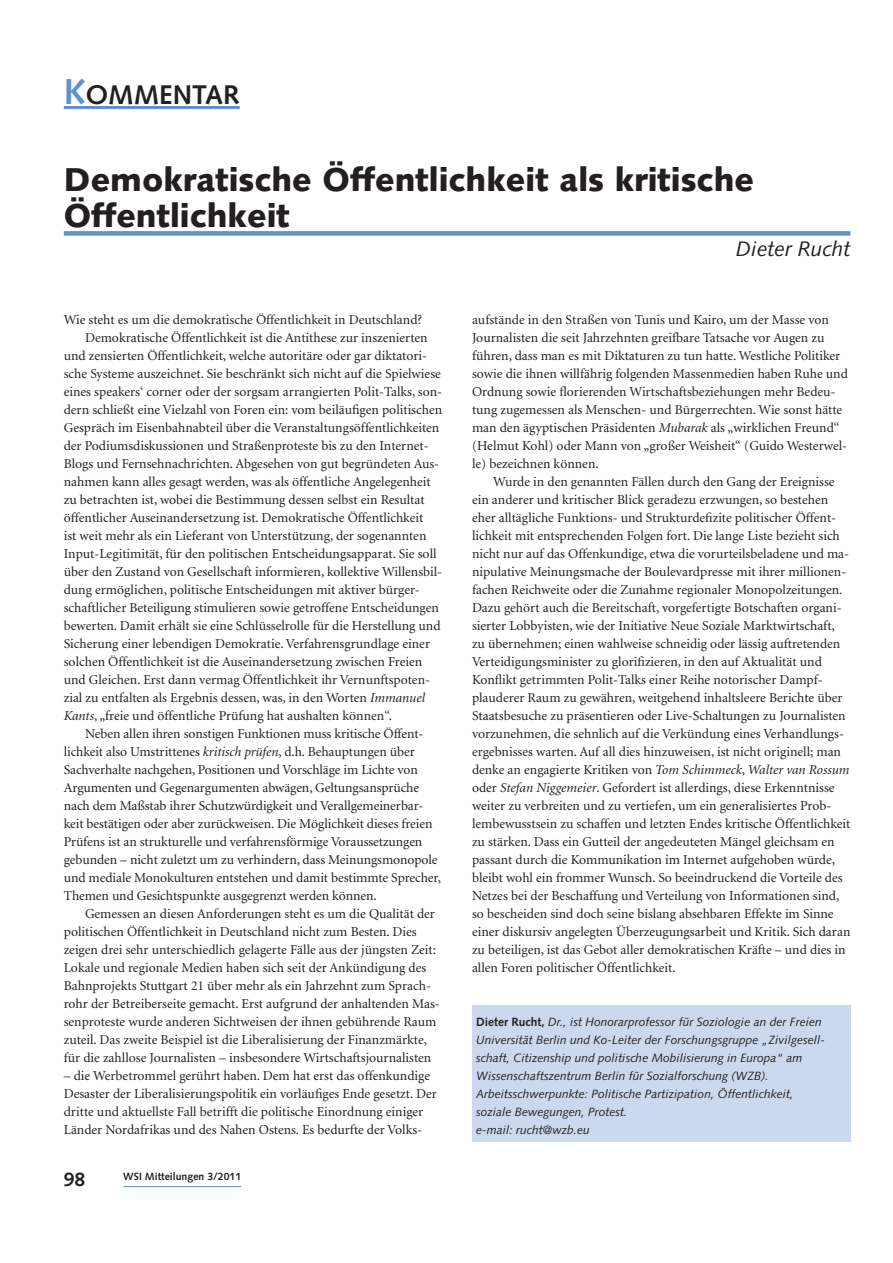
<style>
.page{position:relative;width:893px;height:1263px;background:#fff}
.page>*{position:absolute;margin:0;border:0;box-sizing:border-box;transform-origin:0 0}
.t1{font:900 33px/36px "Syntax";color:#231f20}
.t2{font:700 27px "Syntax";color:#231f20}
.t3{font:italic 21px "Syntax";color:#231f20}
.t4{font:700 19.5px "Syntax";color:#231f20}
.t5{font:13.65px/18px "Minion";color:#231f20}
.t6{font:italic 12px/18px "Syntax";color:#231f20}
.t7{font:700 10.5px "Syntax";color:#231f20}
.s1{font-size:36px;color:#6091cc}
.s2{font-style:italic}
.s3{font-weight:700;font-style:normal}
</style>
<div class="page">
<hr style="left:123px;top:1186px;width:118px;height:1px;background:#6091cc">
<hr style="left:64px;top:106px;width:176px;height:3px;background:#6091cc">
<div style="left:64px;top:231px;width:786px;height:5px;background:#6091cc"></div>
<div style="left:472px;top:1006px;width:378px;height:136px;background:#ccd8ed"></div>
<h2 class="t2" style="left:64px;top:79px;width:177px"><span class="s1">K</span>ommentar</h2>
<h1 class="t1" style="left:64px;top:162px;width:692px">Demokratische Öffentlichkeit als kritische<br>Öffentlichkeit</h1>
<h3 class="t3" style="left:736px;top:236px;width:116px">Dieter Rucht</h3>
<p class="t5" style="left:64px;top:311px;width:360px">Wie steht es um die demokratische Öffentlichkeit in Deutschland?</p>
<p class="t5" style="left:85px;top:329px;width:344px">Demokratische Öffentlichkeit ist die Antithese zur inszenierten</p>
<p class="t5" style="left:64px;top:347px;width:365px">und zensierten Öffentlichkeit, welche autoritäre oder gar diktatori-</p>
<p class="t5" style="left:64px;top:365px;width:379px">sche Systeme auszeichnet. Sie beschränkt sich nicht auf die Spielwiese</p>
<p class="t5" style="left:64px;top:383px;width:380px">eines speakers‘ corner oder der sorgsam arrangierten Polit-Talks, son-</p>
<p class="t5" style="left:64px;top:401px;width:380px">dern schließt eine Vielzahl von Foren ein: vom beiläufigen politischen</p>
<p class="t5" style="left:64px;top:419px;width:377px">Gespräch im Eisenbahnabteil über die Veranstaltungsöffentlichkeiten</p>
<p class="t5" style="left:64px;top:437px;width:366px">der Podiumsdiskussionen und Straßenproteste bis zu den Internet-</p>
<p class="t5" style="left:64px;top:455px;width:377px">Blogs und Fernsehnachrichten. Abgesehen von gut begründeten Aus-</p>
<p class="t5" style="left:64px;top:473px;width:368px">nahmen kann alles gesagt werden, was als öffentliche Angelegenheit</p>
<p class="t5" style="left:64px;top:491px;width:362px">zu betrachten ist, wobei die Bestimmung dessen selbst ein Resultat</p>
<p class="t5" style="left:64px;top:509px;width:361px">öffentlicher Auseinandersetzung ist. Demokratische Öffentlichkeit</p>
<p class="t5" style="left:64px;top:527px;width:364px">ist weit mehr als ein Lieferant von Unterstützung, der sogenannten</p>
<p class="t5" style="left:64px;top:545px;width:374px">Input-Legitimität, für den politischen Entscheidungsapparat. Sie soll</p>
<p class="t5" style="left:64px;top:563px;width:380px">über den Zustand von Gesellschaft informieren, kollektive Willensbil-</p>
<p class="t5" style="left:64px;top:581px;width:358px">dung ermöglichen, politische Entscheidungen mit aktiver bürger-</p>
<p class="t5" style="left:64px;top:599px;width:377px">schaftlicher Beteiligung stimulieren sowie getroffene Entscheidungen</p>
<p class="t5" style="left:64px;top:617px;width:378px">bewerten. Damit erhält sie eine Schlüsselrolle für die Herstellung und</p>
<p class="t5" style="left:64px;top:635px;width:368px">Sicherung einer lebendigen Demokratie. Verfahrensgrundlage einer</p>
<p class="t5" style="left:64px;top:653px;width:360px">solchen Öffentlichkeit ist die Auseinandersetzung zwischen Freien</p>
<p class="t5" style="left:64px;top:671px;width:368px">und Gleichen. Erst dann vermag Öffentlichkeit ihr Vernunftspoten-</p>
<p class="t5" style="left:64px;top:689px;width:363px">zial zu entfalten als Ergebnis dessen, was, in den Worten <span class="s2">Immanuel</span></p>
<p class="t5" style="left:64px;top:707px;width:330px"><span class="s2">Kants</span>, „freie und öffentliche Prüfung hat aushalten können“.</p>
<p class="t5" style="left:85px;top:725px;width:340px">Neben allen ihren sonstigen Funktionen muss kritische Öffent-</p>
<p class="t5" style="left:64px;top:743px;width:352px">lichkeit also Umstrittenes <span class="s2">kritisch prüfen</span>, d.h. Behauptungen über</p>
<p class="t5" style="left:64px;top:761px;width:355px">Sachverhalte nachgehen, Positionen und Vorschläge im Lichte von</p>
<p class="t5" style="left:64px;top:779px;width:357px">Argumenten und Gegenargumenten abwägen, Geltungsansprüche</p>
<p class="t5" style="left:64px;top:797px;width:361px">nach dem Maßstab ihrer Schutzwürdigkeit und Verallgemeinerbar-</p>
<p class="t5" style="left:64px;top:815px;width:370px">keit bestätigen oder aber zurückweisen. Die Möglichkeit dieses freien</p>
<p class="t5" style="left:64px;top:833px;width:360px">Prüfens ist an strukturelle und verfahrensförmige Voraussetzungen</p>
<p class="t5" style="left:64px;top:851px;width:375px">gebunden – nicht zuletzt um zu verhindern, dass Meinungsmonopole</p>
<p class="t5" style="left:64px;top:869px;width:379px">und mediale Monokulturen entstehen und damit bestimmte Sprecher,</p>
<p class="t5" style="left:64px;top:887px;width:314px">Themen und Gesichtspunkte ausgegrenzt werden können.</p>
<p class="t5" style="left:85px;top:905px;width:351px">Gemessen an diesen Anforderungen steht es um die Qualität der</p>
<p class="t5" style="left:64px;top:923px;width:354px">politischen Öffentlichkeit in Deutschland nicht zum Besten. Dies</p>
<p class="t5" style="left:64px;top:941px;width:374px">zeigen drei sehr unterschiedlich gelagerte Fälle aus der jüngsten Zeit:</p>
<p class="t5" style="left:64px;top:959px;width:364px">Lokale und regionale Medien haben sich seit der Ankündigung des</p>
<p class="t5" style="left:64px;top:977px;width:369px">Bahnprojekts Stuttgart 21 über mehr als ein Jahrzehnt zum Sprach-</p>
<p class="t5" style="left:64px;top:995px;width:378px">rohr der Betreiberseite gemacht. Erst aufgrund der anhaltenden Mas-</p>
<p class="t5" style="left:64px;top:1013px;width:374px">senproteste wurde anderen Sichtweisen der ihnen gebührende Raum</p>
<p class="t5" style="left:64px;top:1031px;width:365px">zuteil. Das zweite Beispiel ist die Liberalisierung der Finanzmärkte,</p>
<p class="t5" style="left:64px;top:1049px;width:369px">für die zahllose Journalisten – insbesondere Wirtschaftsjournalisten</p>
<p class="t5" style="left:64px;top:1067px;width:374px">– die Werbetrommel gerührt haben. Dem hat erst das offenkundige Desaster der Liberalisierungspolitik ein vorläufiges Ende gesetzt. Der dritte und aktuellste Fall betrifft die politische Einordnung einiger Länder Nordafrikas und des Nahen Ostens. Es bedurfte der Volks-</p>
<h3 class="t4" style="left:64px;top:1168px;width:23px">98</h3>
<p class="t7" style="left:123px;top:1170px;width:119px">WSI Mitteilungen 3/2011</p>
<p class="t5" style="left:472px;top:311px;width:377px">aufstände in den Straßen von Tunis und Kairo, um der Masse von Journalisten die seit Jahrzehnten greifbare Tatsache vor Augen zu führen, dass man es mit Diktaturen zu tun hatte. Westliche Politiker sowie die ihnen willfährig folgenden Massenmedien haben Ruhe und Ordnung sowie florierenden Wirtschaftsbeziehungen mehr Bedeu&shy;tung zugemessen als Menschen- und Bürgerrechten. Wie sonst hätte man den ägyptischen Präsidenten <span class="s2">Mubarak</span> als „wirklichen Freund“ (Helmut Kohl) oder Mann von „großer Weisheit“ (Guido Westerwel&shy;le) bezeichnen können.</p>
<p class="t5" style="left:472px;top:473px;width:380px;text-indent:21px">Wurde in den genannten Fällen durch den Gang der Ereignisse ein anderer und kritischer Blick geradezu erzwungen, so bestehen eher alltägliche Funktions- und Strukturdefizite politischer Öffent&shy;lichkeit mit entsprechenden Folgen fort. Die lange Liste bezieht sich nicht nur auf das Offenkundige, etwa die vorurteilsbeladene und ma&shy;nipulative Meinungsmache der Boulevardpresse mit ihrer millionen&shy;fachen Reichweite oder die Zunahme regionaler Monopolzeitungen.<br>Dazu gehört auch die Bereitschaft, vorgefertigte Botschaften organi&shy;sierter Lobbyisten, wie der Initiative Neue Soziale Marktwirtschaft, zu übernehmen; einen wahlweise schneidig oder lässig auftretenden Verteidigungsminister zu glorifizieren, in den auf Aktualität und Konflikt getrimmten Polit-Talks einer Reihe notorischer Dampf&shy;plauderer Raum zu gewähren, weitgehend inhaltsleere Berichte über Staatsbesuche zu präsentieren oder Live-Schaltungen zu Journalisten vorzunehmen, die sehnlich auf die Verkündung eines Verhandlungs&shy;ergebnisses warten. Auf all dies hinzuweisen, ist nicht originell; man denke an engagierte Kritiken von <span class="s2">Tom Schimmeck</span>, <span class="s2">Walter van Rossum </span>oder <span class="s2">Stefan Niggemeier</span>. Gefordert ist allerdings, diese Erkenntnisse weiter zu verbreiten und zu vertiefen, um ein generalisiertes Prob&shy;lembewusstsein zu schaffen und letzten Endes kritische Öffentlichkeit zu stärken. Dass ein Gutteil der angedeuteten Mängel gleichsam en passant durch die Kommunikation im Internet aufgehoben würde, bleibt wohl ein frommer Wunsch. So beeindruckend die Vorteile des Netzes bei der Beschaffung und Verteilung von Informationen sind, so bescheiden sind doch seine bislang absehbaren Effekte im Sinne einer diskursiv angelegten Überzeugungsarbeit und Kritik. Sich daran zu beteiligen, ist das Gebot aller demokratischen Kräfte – und dies in allen Foren politischer Öffentlichkeit.</p>
<p class="t6" style="left:476px;top:1013px;width:350px"><span class="s3">Dieter Rucht,</span> Dr., ist Honorarprofessor für Soziologie an der Freien Universität Berlin und Ko-Leiter der Forschungsgruppe „Zivilgesell&shy;schaft, Citizenship und politische Mobilisierung in Europa“ am Wissenschaftszentrum Berlin für Sozialforschung (WZB).<br>Arbeitsschwerpunkte: Politische Partizipation, Öffentlichkeit, soziale Bewegungen, Protest.<br>e-mail: rucht@wzb.eu</p>
</div>
